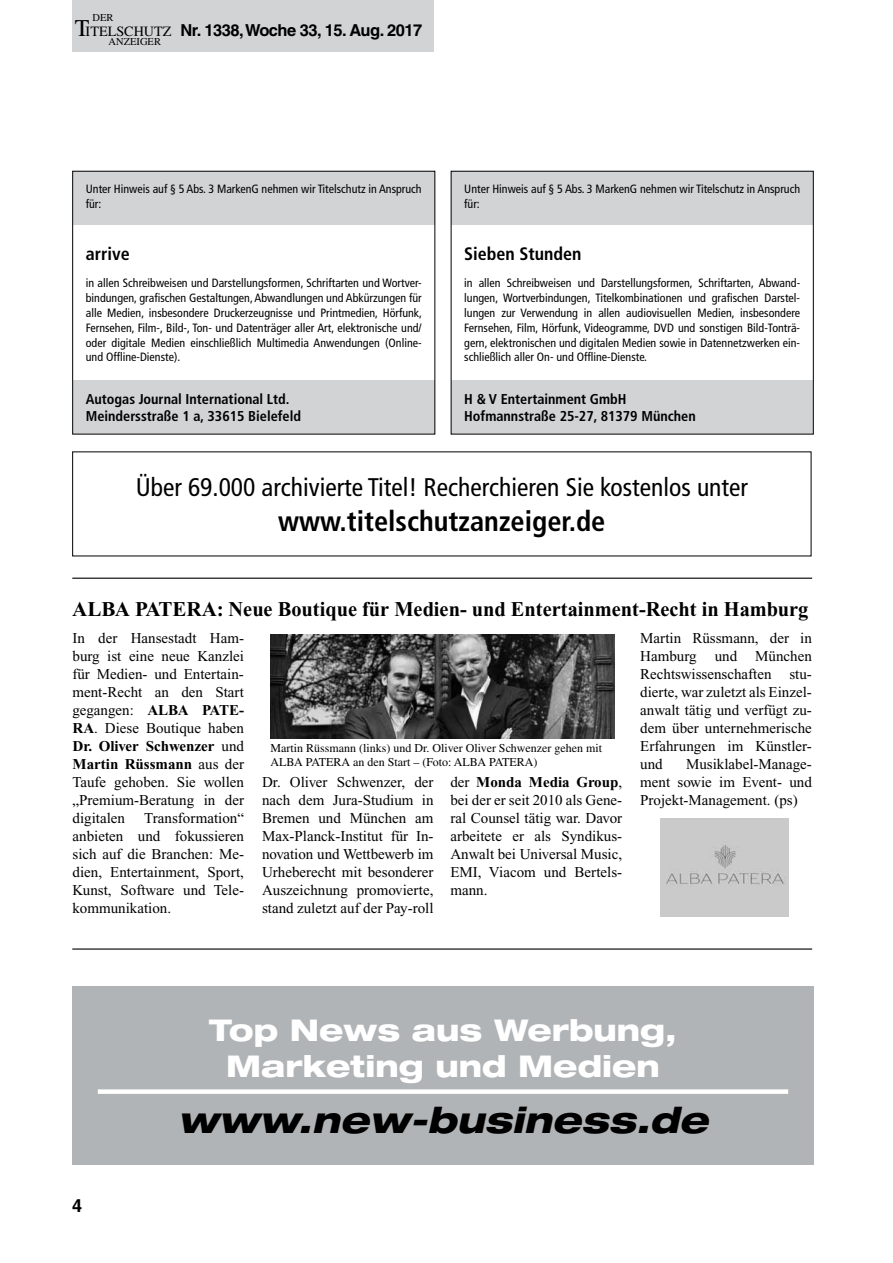
<style>
.page{position:relative;width:893px;height:1263px;background:#fff}
.page>*{position:absolute;margin:0;border:0;box-sizing:border-box;transform-origin:0 0}
.t1{font:italic 800 expanded 36px "Helvetica Neue";color:#000}
.t2{font:800 expanded 30px/36px "Helvetica Neue";color:#fff;text-align:center}
.t3{font:700 condensed 28.35px "Frutiger";color:#000}
.t4{font:condensed 25.5px "Frutiger";color:#000}
.t5{font:700 21px "Times New Roman";color:#000}
.t6{font:700 condensed 18px "Frutiger";color:#000}
.t7{font:700 18px "Helvetica";color:#000}
.t8{font:700 16.5px "Helvetica";letter-spacing:-.03em;color:#000}
.t9{font:15px/18px "Times New Roman";color:#000;text-align:justify}
.t10{font:700 condensed 14.25px/17.1px "Frutiger";color:#000}
.t11{font:14.25px "Times";color:#000}
.t12{font:condensed 12px/14.9px "Frutiger";color:#000}
.t13{font:12px/14.4px "Times";color:#000}
.t14{font:10.5px "Times";color:#000}
.s1{font-size:24px}
.s2{font-weight:700}
</style>
<div class="page">
<div style="left:72px;top:0;width:362px;height:51px;background:#d1d3d4"></div>
<div style="left:73px;top:172px;width:361px;height:53px;background:#d1d3d4"></div>
<div style="left:73px;top:380px;width:361px;height:54px;background:#d1d3d4"></div>
<div style="left:72px;top:171px;width:363px;height:263px;border:1px solid #000"></div>
<div style="left:451px;top:172px;width:362px;height:53px;background:#d1d3d4"></div>
<div style="left:451px;top:380px;width:362px;height:54px;background:#d1d3d4"></div>
<div style="left:451px;top:171px;width:363px;height:263px;border:1px solid #000"></div>
<div style="left:72px;top:986px;width:742px;height:179px;background:#b1b4b6"></div>
<div style="left:98px;top:1089px;width:690px;height:5px;background:#fff"></div>
<div style="left:661px;top:819px;width:127px;height:97px;background:#cacaca"></div>
<img style="left:271px;top:634px;width:344px;height:104px">
<hr style="left:72px;top:948px;width:740px;height:2px;background:#000">
<hr style="left:72px;top:578px;width:740px;height:1px;background:#000">
<p class="t14" style="left:93px;top:12px;width:22px">DER</p>
<p class="t11" style="left:75px;top:23px;width:98px"><span class="s1">T</span>ITELSCHUTZ</p>
<p class="t14" style="left:109px;top:35px;width:54px">ANZEIGER</p>
<p class="t8" style="left:180px;top:20px;width:243px">Nr. 1338, Woche 33, 15. Aug. 2017</p>
<p class="t12" style="left:86px;top:182px;width:337px;line-height:14.4px">Unter Hinweis auf § 5 Abs. 3 MarkenG nehmen wir Titelschutz in Anspruch für:</p>
<p class="t6" style="left:86px;top:243px;width:46px">arrive</p>
<p class="t12" style="left:86px;top:276px;width:338px;text-align:justify">in allen Schreibweisen und Darstellungsformen, Schriftarten und Wortver&shy;bindungen, grafischen Gestaltungen, Abwandlungen und Abkürzungen für alle Medien, insbesondere Druckerzeugnisse und Printmedien, Hörfunk, Fernsehen, Film-, Bild-, Ton- und Datenträger aller Art, elektronische und/ oder digitale Medien einschließlich Multimedia Anwendungen (Online&shy;und Offline-Dienste).</p>
<p class="t10" style="left:86px;top:390px;width:217px">Autogas Journal International Ltd.<br>Meindersstraße 1 a, 33615 Bielefeld</p>
<p class="t12" style="left:464px;top:182px;width:337px;line-height:14.4px">Unter Hinweis auf § 5 Abs. 3 MarkenG nehmen wir Titelschutz in Anspruch für:</p>
<p class="t6" style="left:464px;top:243px;width:119px">Sieben Stunden</p>
<p class="t12" style="left:464px;top:276px;width:337px;text-align:justify">in allen Schreibweisen und Darstellungsformen, Schriftarten, Abwand&shy;lungen, Wortverbindungen, Titelkombinationen und grafischen Darstel&shy;lungen zur Verwendung in allen audiovisuellen Medien, insbesondere Fernsehen, Film, Hörfunk, Videogramme, DVD und sonstigen Bild-Tonträ&shy;gern, elektronischen und digitalen Medien sowie in Datennetzwerken ein&shy;schließlich aller On- und Offline-Dienste.</p>
<p class="t10" style="left:464px;top:390px;width:233px">H &amp; V Entertainment GmbH<br>Hofmannstraße 25-27, 81379 München</p>
<h3 class="t4" style="left:136px;top:473px;width:614px">Über 69.000 archivierte Titel! Recherchieren Sie kostenlos unter</h3>
<h3 class="t3" style="left:278px;top:504px;width:329px">www.titelschutzanzeiger.de</h3>
<h3 class="t5" style="left:72px;top:598px;width:737px">ALBA PATERA: Neue Boutique für Medien- und Entertainment-Recht in Hamburg</h3>
<p class="t9" style="left:72px;top:629px;width:173px">In der Hansestadt Ham&shy;burg ist eine neue Kanzlei für Medien- und Entertain&shy;ment-Recht an den Start gegangen: <span class="s2">ALBA PATE-RA</span>. Diese Boutique haben <span class="s2">Dr. Oliver Schwenzer</span> und <span class="s2">Martin Rüssmann</span> aus der Taufe gehoben. Sie wollen „Premium-Beratung in der digitalen</p>
<p class="t9" style="left:73px;top:809px;width:173px;text-indent:72px">Transformation“ anbieten und fokussieren sich auf die Branchen: Me&shy;dien, Entertainment, Sport, Kunst, Software und Tele&shy;kommunikation.</p>
<p class="t13" style="left:271px;top:741px;width:333px">Martin Rüssmann (links) und Dr. Oliver Oliver Schwenzer gehen mit<br>ALBA PATERA an den Start – (Foto: ALBA PATERA)</p>
<p class="t9" style="left:262px;top:773px;width:173px">Dr. Oliver Schwenzer, der nach dem Jura-Studium in Bremen und München am Max-Planck-Institut für In&shy;novation und Wettbewerb im Urheberecht mit besonderer Auszeichnung promovierte, stand zuletzt auf der Pay-roll</p>
<p class="t9" style="left:450px;top:773px;width:173px">der <span class="s2">Monda Media Group</span>, bei der er seit 2010 als Gene&shy;ral Counsel tätig war. Davor arbeitete er als Syndikus-Anwalt bei Universal Music, EMI, Viacom und Bertels&shy;mann.</p>
<p class="t9" style="left:640px;top:629px;width:173px">Martin Rüssmann, der in Hamburg und München Rechtswissenschaften stu&shy;dierte, war zuletzt als Einzel&shy;anwalt tätig und verfügt zu&shy;dem über unternehmerische Erfahrungen im Künstler&shy;und</p>
<p class="t9" style="left:640px;top:755px;width:173px;text-indent:46px">Musiklabel-Manage&shy;ment sowie im Event- und Projekt-Management. (ps)</p>
<p class="t7" style="left:72px;top:1194px;width:12px">4</p>
<h2 class="t2" style="left:209px;top:1011px;width:469px">Top News aus Werbung,<br>Marketing und Medien</h2>
<h1 class="t1" style="left:178px;top:1096px;width:532px">www.new-business.de</h1>
</div>
